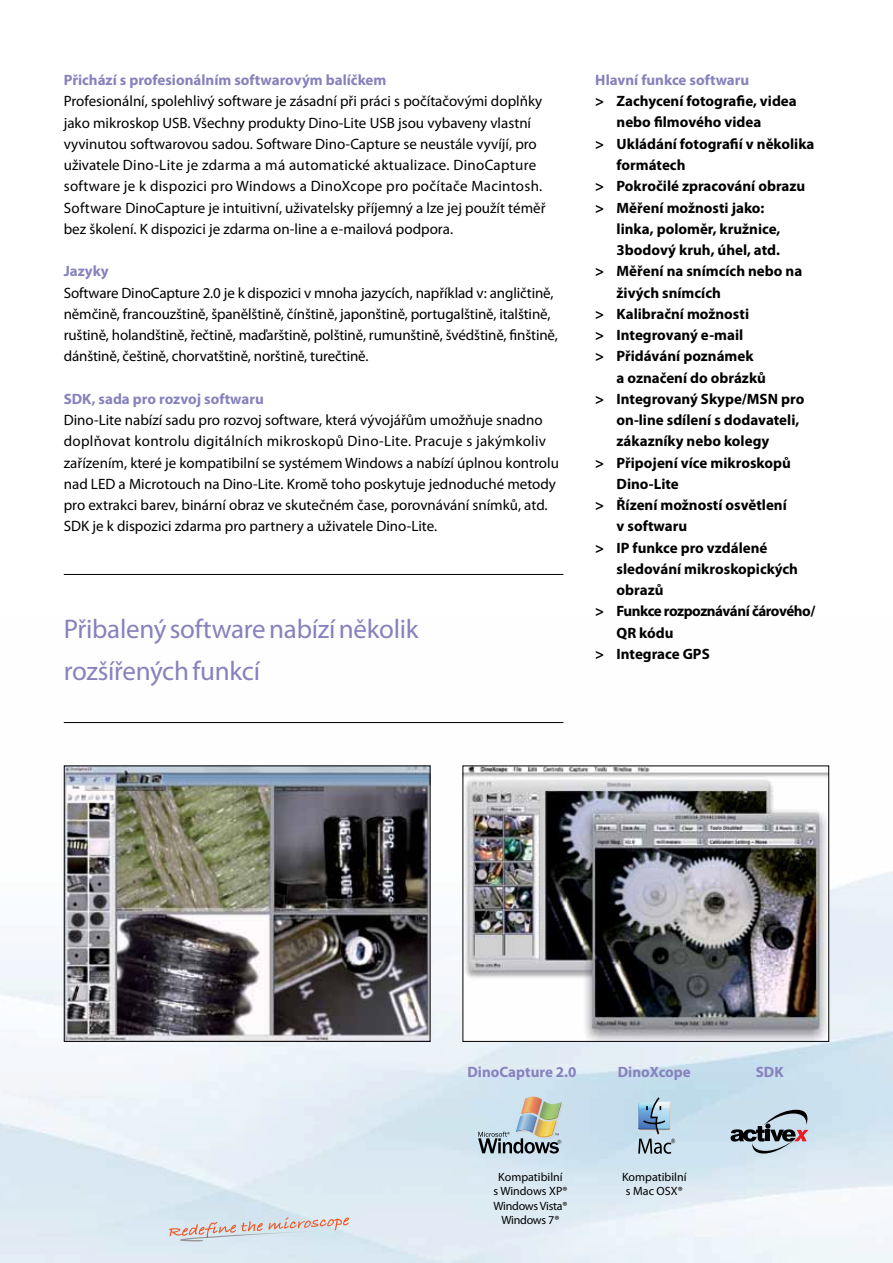
<style>
.page{position:relative;width:893px;height:1263px;background:#fff}
.page>*{position:absolute;margin:0;border:0;box-sizing:border-box;transform-origin:0 0}
.t1{font:27px/42.6px "Myriad Pro";letter-spacing:-.01em;color:#8781bd}
.t2{font:15px/21.3px "Myriad Pro";color:#000}
.t3{font:700 15px "Myriad Pro";color:#000}
.t4{font:700 15px "Myriad Pro";color:#8781bd}
.t5{font:700 15px "Myriad Pro";letter-spacing:-.03em;color:#000}
.t6{font:12px/14.1px "Myriad Pro";color:#000;text-align:center}
</style>
<div class="page">
<img style="left:0;top:722px;width:893px;height:541px">
<img style="left:66px;top:767px;width:362px;height:273px">
<div style="left:64px;top:765px;width:366px;height:277px;border:1px solid #000"></div>
<img style="left:464px;top:767px;width:363px;height:273px">
<svg style="left:478px;top:1097px;width:85px;height:56px;background:#afbab7"></svg>
<svg style="left:731px;top:1110px;width:78px;height:43px;background:#9ca6b0"></svg>
<svg style="left:633px;top:1096px;width:43px;height:62px;background:#a1bbce"></svg>
<hr style="left:64px;top:722px;width:499px;height:1px;background:#000">
<hr style="left:64px;top:574px;width:499px;height:1px;background:#000">
<svg style="left:169px;top:1217px;width:192px;height:24px;background:#d7d4d7"></svg>
<p class="t4" style="left:64px;top:70px;width:324px">Přichází s profesionálním softwarovým balíčkem</p>
<p class="t2" style="left:64px;top:90px;width:483px">Profesionální, spolehlivý software je zásadní při práci s počítačovými doplňky jako mikroskop USB. Všechny produkty Dino-Lite USB jsou vybaveny vlastní vyvinutou softwarovou sadou. Software Dino-Capture se neustále vyvíjí, pro uživatele Dino-Lite je zdarma a má automatické aktualizace. DinoCapture software je k dispozici pro Windows a DinoXcope pro počítače Macintosh.<br>Software DinoCapture je intuitivní, uživatelsky příjemný a lze jej použít téměř bez školení. K dispozici je zdarma on-line a e-mailová podpora.</p>
<p class="t4" style="left:64px;top:262px;width:47px">Jazyky</p>
<p class="t2" style="left:64px;top:282px;width:495px">Software DinoCapture 2.0 je k dispozici v mnoha jazycích, například v: angličtině, němčině, francouzštině, španělštině, čínštině, japonštině, portugalštině, italštině, ruštině, holandštině, řečtině, maďarštině, polštině, rumunštině, švédštině, finštině, dánštině, češtině, chorvatštině, norštině, turečtině.</p>
<p class="t4" style="left:64px;top:389px;width:202px">SDK, sada pro rozvoj softwaru</p>
<p class="t2" style="left:64px;top:409px;width:497px">Dino-Lite nabízí sadu pro rozvoj software, která vývojářům umožňuje snadno doplňovat kontrolu digitálních mikroskopů Dino-Lite. Pracuje s jakýmkoliv zařízením, které je kompatibilní se systémem Windows a nabízí úplnou kontrolu nad LED a Microtouch na Dino-Lite. Kromě toho poskytuje jednoduché metody pro extrakci barev, binární obraz ve skutečném čase, porovnávání snímků, atd.<br>SDK je k dispozici zdarma pro partnery a uživatele Dino-Lite.</p>
<h1 class="t1" style="left:64px;top:607px;width:356px">Přibalený software nabízí několik rozšířených funkcí</h1>
<p class="t4" style="left:595px;top:70px;width:155px">Hlavní funkce softwaru</p>
<p class="t3" style="left:595px;top:91px;width:203px">&gt; Zachycení fotografie, videa</p>
<p class="t3" style="left:617px;top:113px;width:146px">nebo filmového videa</p>
<p class="t3" style="left:595px;top:134px;width:221px">&gt; Ukládání fotografií v několika</p>
<p class="t3" style="left:617px;top:155px;width:70px">formátech</p>
<p class="t3" style="left:595px;top:176px;width:211px">&gt; Pokročilé zpracování obrazu</p>
<p class="t3" style="left:595px;top:198px;width:171px">&gt; Měření možnosti jako:</p>
<p class="t3" style="left:617px;top:219px;width:165px">linka, poloměr, kružnice,</p>
<p class="t3" style="left:617px;top:240px;width:165px">3bodový kruh, úhel, atd.</p>
<p class="t3" style="left:595px;top:261px;width:208px">&gt; Měření na snímcích nebo na</p>
<p class="t3" style="left:617px;top:283px;width:106px">živých snímcích</p>
<p class="t3" style="left:595px;top:304px;width:155px">&gt; Kalibrační možnosti</p>
<p class="t3" style="left:595px;top:325px;width:149px">&gt; Integrovaný e-mail</p>
<p class="t3" style="left:595px;top:346px;width:160px">&gt; Přidávání poznámek</p>
<p class="t3" style="left:617px;top:368px;width:151px">a označení do obrázků</p>
<p class="t3" style="left:595px;top:389px;width:210px">&gt; Integrovaný Skype/MSN pro</p>
<p class="t3" style="left:617px;top:410px;width:184px">on-line sdílení s dodavateli,</p>
<p class="t3" style="left:617px;top:431px;width:154px">zákazníky nebo kolegy</p>
<p class="t3" style="left:595px;top:453px;width:197px">&gt; Připojení více mikroskopů</p>
<p class="t3" style="left:617px;top:474px;width:64px">Dino-Lite</p>
<p class="t3" style="left:595px;top:495px;width:193px">&gt; Řízení možností osvětlení</p>
<p class="t3" style="left:617px;top:516px;width:72px">v softwaru</p>
<p class="t3" style="left:595px;top:538px;width:174px">&gt; IP funkce pro vzdálené</p>
<p class="t3" style="left:617px;top:559px;width:183px">sledování mikroskopických</p>
<p class="t3" style="left:617px;top:580px;width:48px">obrazů</p>
<p class="t5" style="left:595px;top:602px;width:221px">&gt; Funkce rozpoznávání čárového/</p>
<p class="t3" style="left:617px;top:623px;width:58px">QR kódu</p>
<p class="t3" style="left:595px;top:644px;width:116px">&gt; Integrace GPS</p>
<p class="t4" style="left:467px;top:1062px;width:111px">DinoCapture 2.0</p>
<p class="t4" style="left:618px;top:1062px;width:75px">DinoXcope</p>
<p class="t4" style="left:756px;top:1062px;width:29px">SDK</p>
<p class="t6" style="left:493px;top:1170px;width:76px">Kompatibilní<br>s Windows XP®<br>Windows Vista®<br>Windows 7®</p>
<p class="t6" style="left:622px;top:1170px;width:66px">Kompatibilní s Mac OSX®</p>
</div>
